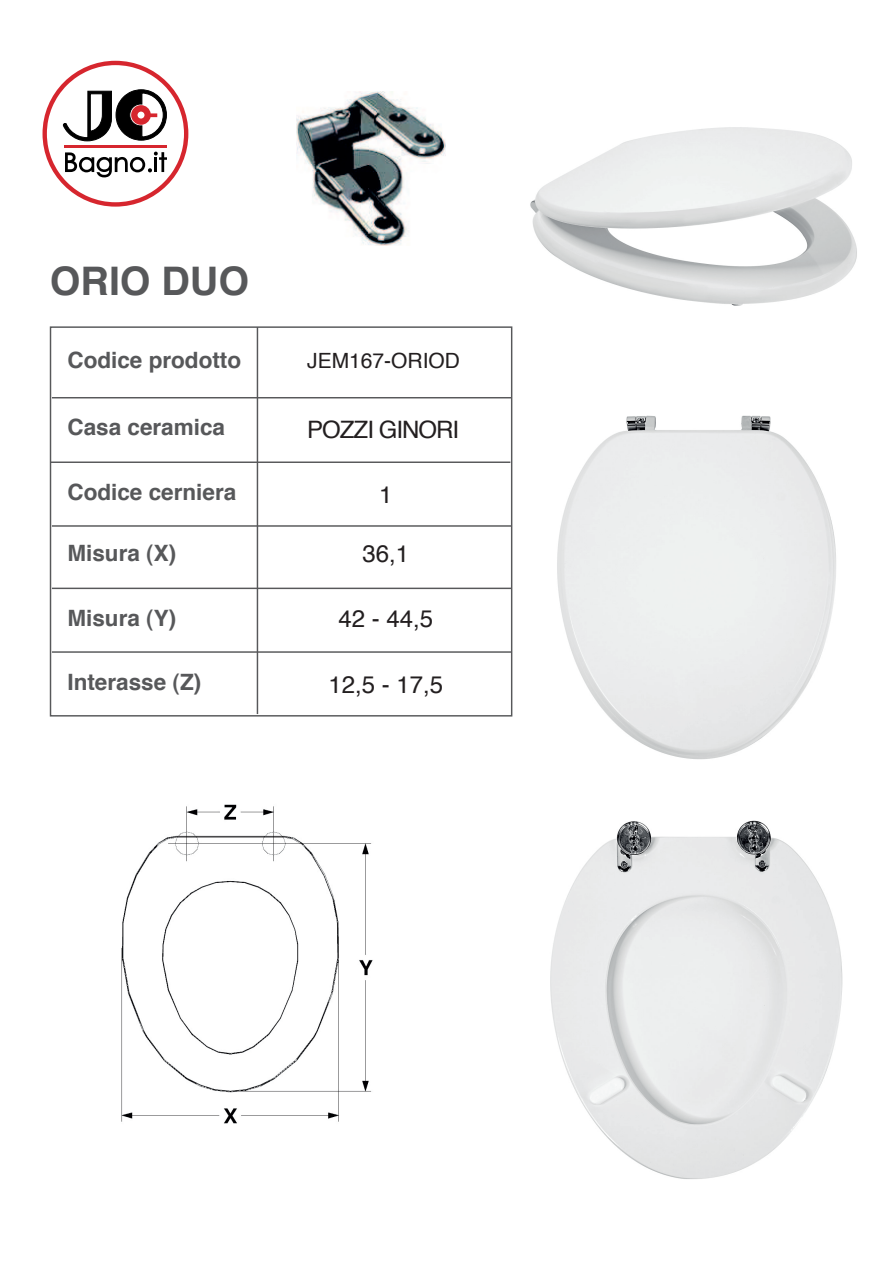
<style>
.page{position:relative;width:893px;height:1263px;background:#fff}
.page>*{position:absolute;margin:0;border:0;box-sizing:border-box;transform-origin:0 0}
.t1{font:700 39.3px "Helvetica";color:#57585a}
.t2{font:24px "Helvetica";letter-spacing:-.04em;color:#231f20}
.t3{font:700 22.5px "Helvetica";color:#57585a}
.t4{font:21px "Helvetica";color:#231f20}
</style>
<div class="page">
<svg style="left:43px;top:61px;width:145px;height:146px"></svg>
<hr style="left:257px;top:327px;width:1px;height:387px;background:#57585a">
<hr style="left:52px;top:525px;width:459px;height:2px;background:#57585a">
<hr style="left:52px;top:588px;width:459px;height:1px;background:#57585a">
<hr style="left:52px;top:651px;width:459px;height:2px;background:#57585a">
<hr style="left:52px;top:397px;width:459px;height:1px;background:#57585a">
<hr style="left:51px;top:461px;width:459px;height:2px;background:#57585a">
<img style="left:550px;top:820px;width:293px;height:359px">
<img style="left:557px;top:415px;width:279px;height:345px">
<img style="left:530px;top:127px;width:327px;height:179px">
<img style="left:296px;top:91px;width:149px;height:154px">
<img style="left:121px;top:804px;width:252px;height:320px">
<h1 class="t1" style="left:50px;top:249px;width:201px">ORIO DUO</h1>
<p class="t3" style="left:67px;top:342px;width:175px">Codice prodotto</p>
<p class="t4" style="left:307px;top:345px;width:154px">JEM167-ORIOD</p>
<p class="t3" style="left:67px;top:409px;width:159px">Casa ceramica</p>
<p class="t3" style="left:67px;top:474px;width:170px">Codice cerniera</p>
<p class="t2" style="left:307px;top:411px;width:154px">POZZI GINORI</p>
<p class="t2" style="left:379px;top:476px;width:15px">1</p>
<p class="t3" style="left:67px;top:535px;width:110px">Misura (X)</p>
<p class="t2" style="left:362px;top:535px;width:48px">36,1</p>
<p class="t3" style="left:67px;top:600px;width:110px">Misura (Y)</p>
<p class="t3" style="left:67px;top:664px;width:135px">Interasse (Z)</p>
<p class="t2" style="left:338px;top:600px;width:96px">42 - 44,5</p>
<p class="t2" style="left:328px;top:665px;width:116px">12,5 - 17,5</p>
</div>
